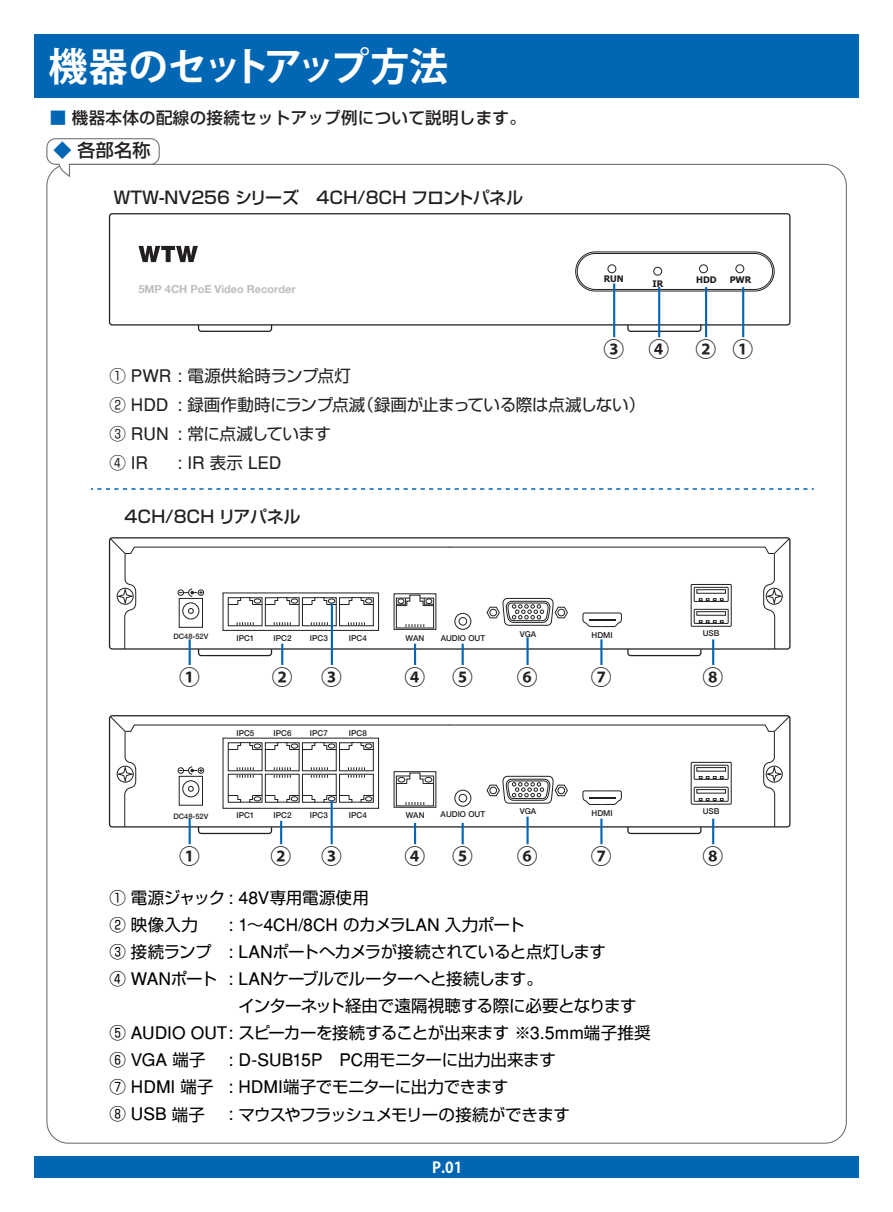
<style>
.page{position:relative;width:893px;height:1212px;background:#fff}
.page>*{position:absolute;margin:0;border:0;box-sizing:border-box;transform-origin:0 0}
.t1{font:700 39px "Koz Go Pro";letter-spacing:-.04em;color:#fff}
.t2{font:700 21px "Koz Go Pro";color:#231f20}
.t3{font:500 18px "Shin Go Pro";color:#231f20}
.t4{font:17.4px "Helvetica";letter-spacing:-.01em;color:#231f20}
.t5{font:500 16.95px "Shin Go Pro";color:#231f20}
.t6{font:16.5px/27px "Shin Go Pro";letter-spacing:-.03em;color:#000001}
.t7{font:16.5px/28.8px "Shin Go Pro";letter-spacing:-.025em;color:#231f20}
.t8{font:16.5px "Shin Go Pro";letter-spacing:-.05em;color:#000001}
.t9{font:500 16.5px "Shin Go Pro";letter-spacing:.02em;color:#231f20}
.t10{font:16.5px/27px "Shin Go Pro";color:#000001}
.t11{font:16.5px "Shin Go Pro";letter-spacing:-.06em;color:#000001}
.t12{font:700 15px "Koz Go Pro";color:#fff}
.t13{font:700 10.95px "Helvetica 75";color:#bcbdc0}
.t14{font:700 9px "Tahoma";color:#231f20}
.t15{font:500 8.1px "Helvetica 65";color:#231f20}
.t16{font:500 7.5px "Helvetica 65";color:#231f20}
.s1{color:#0166b3}
.s2{font-family:"Helvetica";font-size:17.4px}
.s3{font-family:"Shin Go Pro";font-size:16.5px}
.s4{font-family:"Helvetica";font-size:17.55px}
</style>
<div class="page">
<svg style="left:197px;top:325px;width:76px;height:7px"></svg>
<svg style="left:138px;top:246px;width:60px;height:16px"></svg>
<div style="left:109px;top:213px;width:681px;height:112px;border:1px solid #231f20;border-radius:3px"></div>
<div style="left:575px;top:251px;width:200px;height:40px;border:1px solid #231f20;border-radius:20px"></div>
<div style="left:577px;top:253px;width:196px;height:37px;border:1px solid #231f20;border-radius:18px"></div>
<div style="left:607px;top:264px;width:9px;height:9px;border:1px solid #231f20;border-radius:50%"></div>
<div style="left:653px;top:267px;width:9px;height:9px;border:1px solid #231f20;border-radius:50%"></div>
<div style="left:699px;top:264px;width:9px;height:9px;border:1px solid #231f20;border-radius:50%"></div>
<div style="left:735px;top:264px;width:9px;height:9px;border:1px solid #231f20;border-radius:50%"></div>
<div style="left:34px;top:34px;width:825px;height:64px;background:#0166b3"></div>
<svg style="left:46px;top:138px;width:114px;height:40px"></svg>
<svg style="left:91px;top:488px;width:723px;height:2px"></svg>
<hr style="left:613px;top:283px;width:2px;height:55px;background:#0166b3">
<hr style="left:658px;top:287px;width:2px;height:51px;background:#0166b3">
<hr style="left:705px;top:287px;width:2px;height:51px;background:#0166b3">
<svg style="left:600px;top:323px;width:120px;height:15px"></svg>
<hr style="left:742px;top:287px;width:2px;height:51px;background:#0166b3">
<svg style="left:109px;top:538px;width:681px;height:127px"></svg>
<svg style="left:109px;top:715px;width:681px;height:130px"></svg>
<div style="left:34px;top:1157px;width:825px;height:21px;background:#0166b3"></div>
<h1 class="t1" style="left:49px;top:42px;width:401px">機器のセットアップ方法</h1>
<p class="t9" style="left:50px;top:104px;width:478px"><span class="s1">■</span> 機器本体の配線の接続セットアップ例について説明します。</p>
<p class="t3" style="left:53px;top:136px;width:99px"><span class="s1">◆</span> 各部名称</p>
<p class="t5" style="left:114px;top:183px;width:411px">WTW-NV256 シリーズ 4CH/8CH フロントパネル</p>
<p class="t13" style="left:138px;top:282px;width:159px">5MP 4CH PoE Video Recorder</p>
<p class="t14" style="left:604px;top:272px;width:22px">RUN</p>
<p class="t14" style="left:696px;top:273px;width:22px">HDD</p>
<p class="t14" style="left:653px;top:277px;width:12px">IR</p>
<p class="t14" style="left:730px;top:273px;width:23px">PWR</p>
<p class="t2" style="left:604px;top:336px;width:151px">③④②①</p>
<p class="t7" style="left:110px;top:360px;width:537px">① <span class="s2">PWR :</span> 電源供給時ランプ点灯<br>② <span class="s2">HDD :</span> 録画作動時にランプ点滅（録画が止まっている際は点滅しない）<br>③ <span class="s2">RUN :</span> 常に点滅しています</p>
<p class="t4" style="left:110px;top:452px;width:40px"><span class="s3">④</span> IR</p>
<p class="t4" style="left:178px;top:452px;width:105px">: IR <span class="s3">表示</span> LED</p>
<p class="t5" style="left:125px;top:502px;width:178px">4CH/8CH リアパネル</p>
<p class="t16" style="left:174px;top:631px;width:36px">DC48-52V</p>
<p class="t15" style="left:236px;top:633px;width:19px">IPC1</p>
<p class="t15" style="left:274px;top:633px;width:19px">IPC2</p>
<p class="t15" style="left:310px;top:633px;width:19px">IPC3</p>
<p class="t15" style="left:349px;top:633px;width:19px">IPC4</p>
<p class="t15" style="left:406px;top:633px;width:20px">WAN</p>
<p class="t15" style="left:441px;top:633px;width:46px">AUDIO OUT</p>
<p class="t15" style="left:592px;top:630px;width:23px">HDMI</p>
<p class="t15" style="left:703px;top:629px;width:18px">USB</p>
<p class="t15" style="left:520px;top:629px;width:18px">VGA</p>
<p class="t2" style="left:179px;top:664px;width:22px">①</p>
<p class="t2" style="left:272px;top:664px;width:22px">②</p>
<p class="t2" style="left:321px;top:664px;width:22px">③</p>
<p class="t2" style="left:404px;top:664px;width:22px">④</p>
<p class="t2" style="left:452px;top:664px;width:22px">⑤</p>
<p class="t2" style="left:517px;top:664px;width:22px">⑥</p>
<p class="t2" style="left:591px;top:664px;width:22px">⑦</p>
<p class="t2" style="left:703px;top:664px;width:22px">⑧</p>
<p class="t15" style="left:236px;top:728px;width:19px">IPC5</p>
<p class="t15" style="left:274px;top:728px;width:19px">IPC6</p>
<p class="t15" style="left:310px;top:728px;width:19px">IPC7</p>
<p class="t15" style="left:349px;top:728px;width:19px">IPC8</p>
<p class="t15" style="left:406px;top:811px;width:20px">WAN</p>
<p class="t15" style="left:592px;top:808px;width:23px">HDMI</p>
<p class="t15" style="left:703px;top:806px;width:18px">USB</p>
<p class="t15" style="left:520px;top:807px;width:18px">VGA</p>
<p class="t16" style="left:174px;top:811px;width:36px">DC48-52V</p>
<p class="t15" style="left:441px;top:810px;width:46px">AUDIO OUT</p>
<p class="t15" style="left:236px;top:811px;width:19px">IPC1</p>
<p class="t15" style="left:274px;top:811px;width:19px">IPC2</p>
<p class="t15" style="left:310px;top:811px;width:19px">IPC3</p>
<p class="t15" style="left:349px;top:811px;width:19px">IPC4</p>
<p class="t2" style="left:179px;top:843px;width:22px">①</p>
<p class="t2" style="left:271px;top:843px;width:22px">②</p>
<p class="t2" style="left:321px;top:843px;width:22px">③</p>
<p class="t2" style="left:404px;top:843px;width:22px">④</p>
<p class="t2" style="left:452px;top:843px;width:22px">⑤</p>
<p class="t2" style="left:517px;top:843px;width:22px">⑥</p>
<p class="t2" style="left:591px;top:843px;width:22px">⑦</p>
<p class="t2" style="left:703px;top:843px;width:22px">⑧</p>
<p class="t10" style="left:110px;top:883px;width:261px">① 電源ジャック <span class="s2">:</span> <span class="s4">48</span><span class="s2">V</span>専用電源使用<br>② 映像入力</p>
<p class="t11" style="left:229px;top:912px;width:297px"><span class="s2">:</span> <span class="s4">1</span>～<span class="s4">4</span><span class="s2">CH/</span><span class="s4">8</span><span class="s2">CH</span> のカメラ<span class="s2">LAN</span> 入力ポート</p>
<p class="t6" style="left:110px;top:937px;width:498px">③ 接続ランプ <span class="s2">: LAN</span>ポートへカメラが接続されていると点灯します</p>
<p class="t8" style="left:110px;top:966px;width:435px">④ <span class="s2">WAN</span>ポート <span class="s2">: LAN</span>ケーブルでルーターへと接続します。</p>
<p class="t6" style="left:238px;top:991px;width:400px">インターネット経由で遠隔視聴する際に必要となります</p>
<p class="t6" style="left:110px;top:1018px;width:543px">⑤ <span class="s2">AUDIO OUT :</span> スピーカーを接続することが出来ます ※<span class="s4">3</span><span class="s2">.</span><span class="s4">5</span><span class="s2">mm</span>端子推奨</p>
<p class="t6" style="left:110px;top:1045px;width:98px">⑥ <span class="s2">VGA</span> 端子</p>
<p class="t6" style="left:110px;top:1045px;width:448px;text-indent:119px"><span class="s2">: D-SUB</span><span class="s4">15</span><span class="s2">P PC</span>用モニターに出力出来ます<br>⑦ <span class="s2">HDMI</span> 端子 <span class="s2">: HDMI</span>端子でモニターに出力できます<br>⑧ <span class="s2">USB</span> 端子</p>
<p class="t8" style="left:229px;top:1101px;width:343px"><span class="s2">:</span> マウスやフラッシュメモリーの接続ができます</p>
<p class="t12" style="left:432px;top:1158px;width:32px">P.01</p>
</div>
